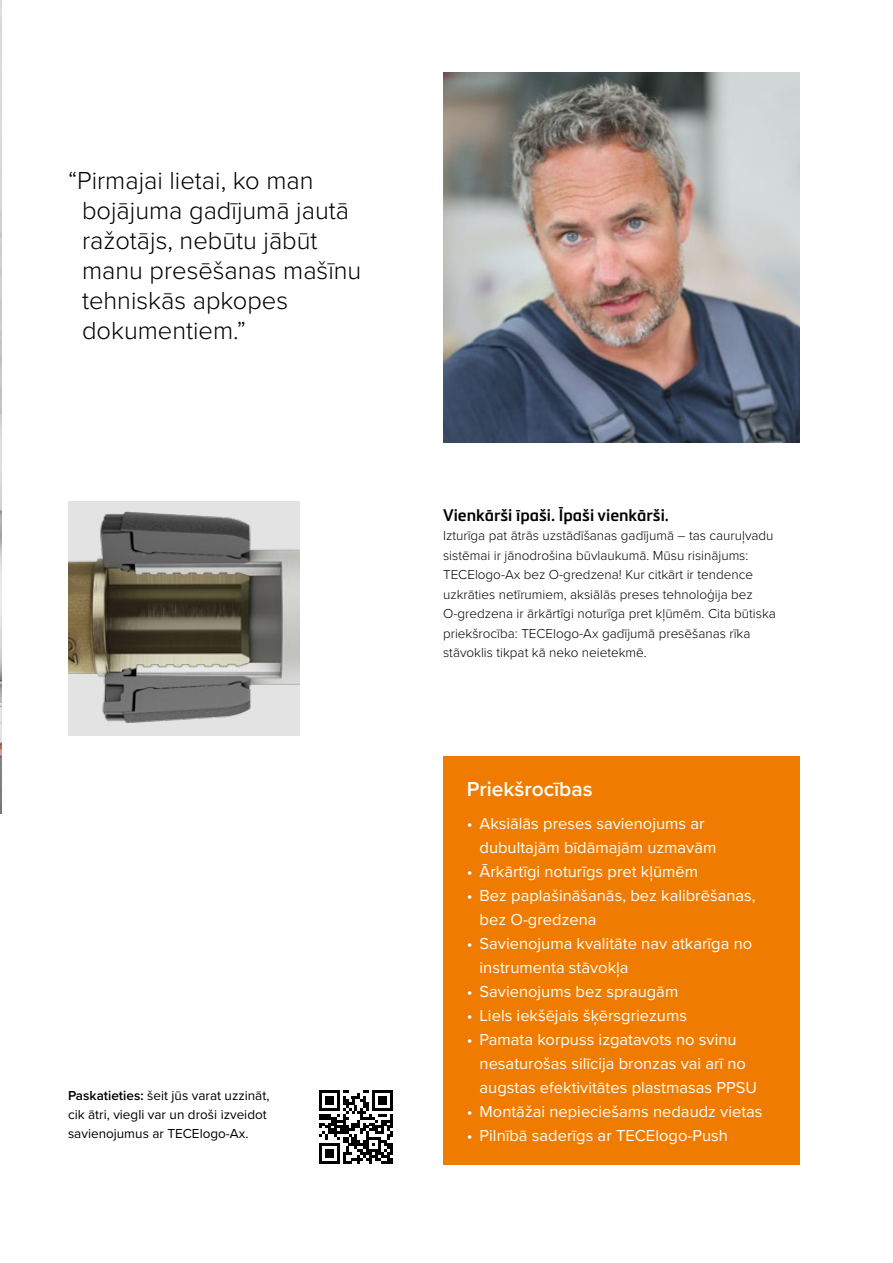
<style>
.page{position:relative;width:893px;height:1263px;background:#fff}
.page>*{position:absolute;margin:0;border:0;box-sizing:border-box;transform-origin:0 0}
.t1{font:300 25.5px/30px "Proxima Nova";color:#000}
.t2{font:600 21px "Proxima Nova";color:#fff}
.t3{font:16.5px/24px "Proxima Nova";color:#fff}
.t4{font:600 16.5px "Metronic Pro";color:#000}
.t5{font:300 13.5px/19.5px "Proxima Nova";color:#000}
.t6{font:13.5px/19.5px "Proxima Nova";color:#000}
.s1{font-weight:600}
</style>
<div class="page">
<img style="left:68px;top:501px;width:231px;height:234px">
<img style="left:0;top:0;width:1px;height:813px">
<img style="left:443px;top:72px;width:356px;height:371px">
<div style="left:443px;top:756px;width:356px;height:408px;background:#ef7c00"></div>
<svg style="left:319px;top:1090px;width:74px;height:74px"></svg>
<hr style="left:319px;top:1161px;width:21px;height:3px;background:#000">
<div style="left:325px;top:1149px;width:9px;height:9px;background:#000"></div>
<h1 class="t1" style="left:82px;top:165px;width:281px;text-indent:-14px">“Pirmajai lietai, ko man bojājuma gadījumā jautā ražotājs, nebūtu jābūt manu presēšanas mašīnu tehniskās apkopes dokumentiem.”</h1>
<p class="t6" style="left:68px;top:1085px;width:203px"><span class="s1">Paskatieties:</span> šeit jūs varat uzzināt, cik ātri, viegli var un droši izveidot savienojumus ar TECElogo-Ax.</p>
<p class="t4" style="left:443px;top:505px;width:227px">Vienkārši īpaši. Īpaši vienkārši.</p>
<p class="t5" style="left:443px;top:525px;width:334px">Izturīga pat ātrās uzstādīšanas gadījumā – tas cauruļvadu sistēmai ir jānodrošina būvlaukumā. Mūsu risinājums:<br>TECElogo-Ax bez O-gredzena! Kur citkārt ir tendence uzkrāties netīrumiem, aksiālās preses tehnoloģija bez O-gredzena ir ārkārtīgi noturīga pret kļūmēm. Cita būtiska priekšrocība: TECElogo-Ax gadījumā presēšanas rīka stāvoklis tikpat kā neko neietekmē.</p>
<p class="t2" style="left:467px;top:773px;width:127px">Priekšrocības</p>
<p class="t3" style="left:480px;top:810px;width:238px;text-indent:-13px">• Aksiālās preses savienojums ar dubultajām bīdāmajām uzmavām</p>
<p class="t3" style="left:467px;top:858px;width:233px">• Ārkārtīgi noturīgs pret kļūmēm</p>
<p class="t3" style="left:480px;top:882px;width:278px;text-indent:-13px">• Bez paplašināšanās, bez kalibrēšanas, bez O-gredzena</p>
<p class="t3" style="left:480px;top:930px;width:274px;text-indent:-13px">• Savienojuma kvalitāte nav atkarīga no instrumenta stāvokļa</p>
<p class="t3" style="left:467px;top:978px;width:213px">• Savienojums bez spraugām</p>
<p class="t3" style="left:467px;top:1002px;width:222px">• Liels iekšējais šķērsgriezums</p>
<p class="t3" style="left:480px;top:1026px;width:279px;text-indent:-13px">• Pamata korpuss izgatavots no svinu nesaturošas silīcija bronzas vai arī no augstas efektivitātes plastmasas PPSU</p>
<p class="t3" style="left:467px;top:1099px;width:297px">• Montāžai nepieciešams nedaudz vietas</p>
<p class="t3" style="left:467px;top:1123px;width:263px">• Pilnībā saderīgs ar TECElogo-Push</p>
</div>
